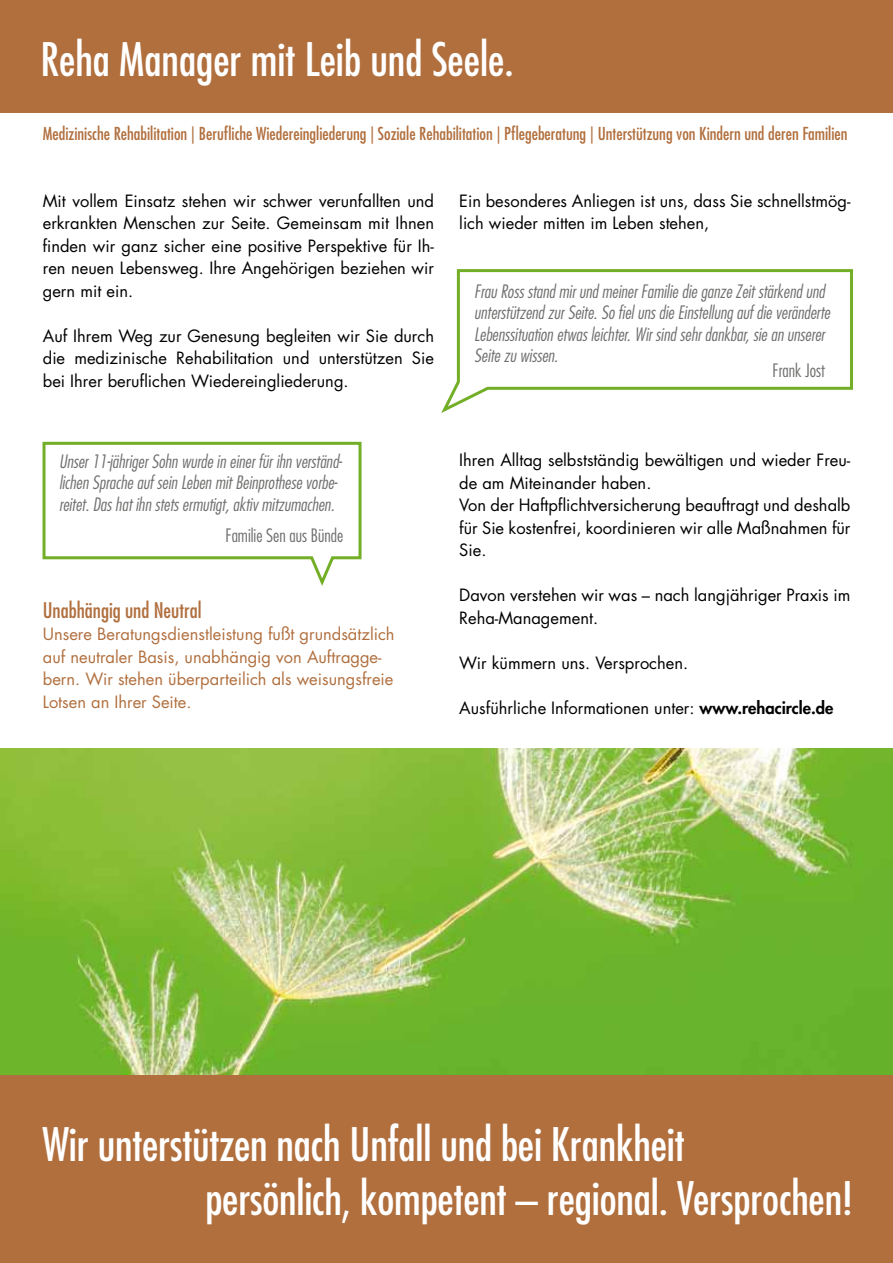
<style>
.page{position:relative;width:893px;height:1263px;background:#fff}
.page>*{position:absolute;margin:0;border:0;box-sizing:border-box;transform-origin:0 0}
.t1{font:condensed 45px/54px "Futura Std";letter-spacing:-.005em;color:#fff}
.t2{font:condensed 21px "Futura Std";color:#b16f3e}
.t3{font:italic 300 condensed 18px/21.6px "Futura Std";color:#6f6f6e}
.t4{font:300 condensed 18px "Futura Std";color:#6f6f6e}
.t5{font:condensed 17.4px "Futura Std";color:#b16f3e}
.t6{font:16.5px/22.5px "Futura Std";color:#000}
.t7{font:16.5px/22.5px "Futura Std";color:#b16f3e}
.s1{font-weight:800}
</style>
<div class="page">
<img style="left:0;top:748px;width:893px;height:328px">
<svg style="left:42px;top:441px;width:320px;height:145px"></svg>
<div style="left:0;top:0;width:893px;height:113px;background:#b16f3e"></div>
<div style="left:0;top:1076px;width:893px;height:187px;background:#b16f3e"></div>
<svg style="left:441px;top:269px;width:412px;height:144px"></svg>
<h1 class="t1" style="left:41px;top:32px;width:475px">Reha Manager mit Leib und Seele.</h1>
<p class="t5" style="left:43px;top:123px;width:806px">Medizinische Rehabilitation | Berufliche Wiedereingliederung | Soziale Rehabilitation | Pflegeberatung | Unterstützung von Kindern und deren Familien</p>
<p class="t6" style="left:43px;top:190px;width:393px;text-align:justify">Mit vollem Einsatz stehen wir schwer verunfallten und erkrankten Menschen zur Seite. Gemeinsam mit Ihnen finden wir ganz sicher eine positive Perspektive für Ih&shy;ren neuen Lebensweg. Ihre Angehörigen beziehen wir gern mit ein.</p>
<p class="t6" style="left:43px;top:325px;width:393px;text-align:justify">Auf Ihrem Weg zur Genesung begleiten wir Sie durch die medizinische Rehabilitation und unterstützen Sie bei Ihrer beruflichen Wiedereingliederung.</p>
<p class="t3" style="left:59px;top:451px;width:285px">Unser 11-jähriger Sohn wurde in einer für ihn verständ&shy;lichen Sprache auf sein Leben mit Beinprothese vorbe&shy;reitet. Das hat ihn stets ermutigt, aktiv mitzumachen.</p>
<p class="t4" style="left:225px;top:525px;width:119px">Familie Sen aus Bünde</p>
<p class="t2" style="left:43px;top:597px;width:160px">Unabhängig und Neutral</p>
<p class="t7" style="left:43px;top:623px;width:353px">Unsere Beratungsdienstleistung fußt grundsätzlich auf neutraler Basis, unabhängig von Auftragge&shy;bern. Wir stehen überparteilich als weisungsfreie Lotsen an Ihrer Seite.</p>
<p class="t6" style="left:459px;top:190px;width:393px">Ein besonderes Anliegen ist uns, dass Sie schnellstmög&shy;lich wieder mitten im Leben stehen,</p>
<p class="t3" style="left:474px;top:281px;width:357px">Frau Ross stand mir und meiner Familie die ganze Zeit stärkend und unterstützend zur Seite. So fiel uns die Einstellung auf die veränderte Lebenssituation etwas leichter. Wir sind sehr dankbar, sie an unserer Seite zu wissen.</p>
<p class="t4" style="left:772px;top:360px;width:54px">Frank Jost</p>
<p class="t6" style="left:459px;top:449px;width:393px">Ihren Alltag selbstständig bewältigen und wieder Freu&shy;de am Miteinander haben.<br>Von der Haftpflichtversicherung beauftragt und deshalb für Sie kostenfrei, koordinieren wir alle Maßnahmen für Sie.</p>
<p class="t6" style="left:459px;top:584px;width:393px">Davon verstehen wir was – nach langjähriger Praxis im<br>Reha-Management.</p>
<p class="t6" style="left:459px;top:652px;width:230px">Wir kümmern uns. Versprochen.</p>
<p class="t6" style="left:459px;top:697px;width:376px">Ausführliche Informationen unter: <span class="s1">www.rehacircle.de</span></p>
<h1 class="t1" style="left:205px;top:1117px;width:649px;text-indent:-163px">Wir unterstützen nach Unfall und bei Krankheit<br>persönlich, kompetent – regional. Versprochen!</h1>
</div>
